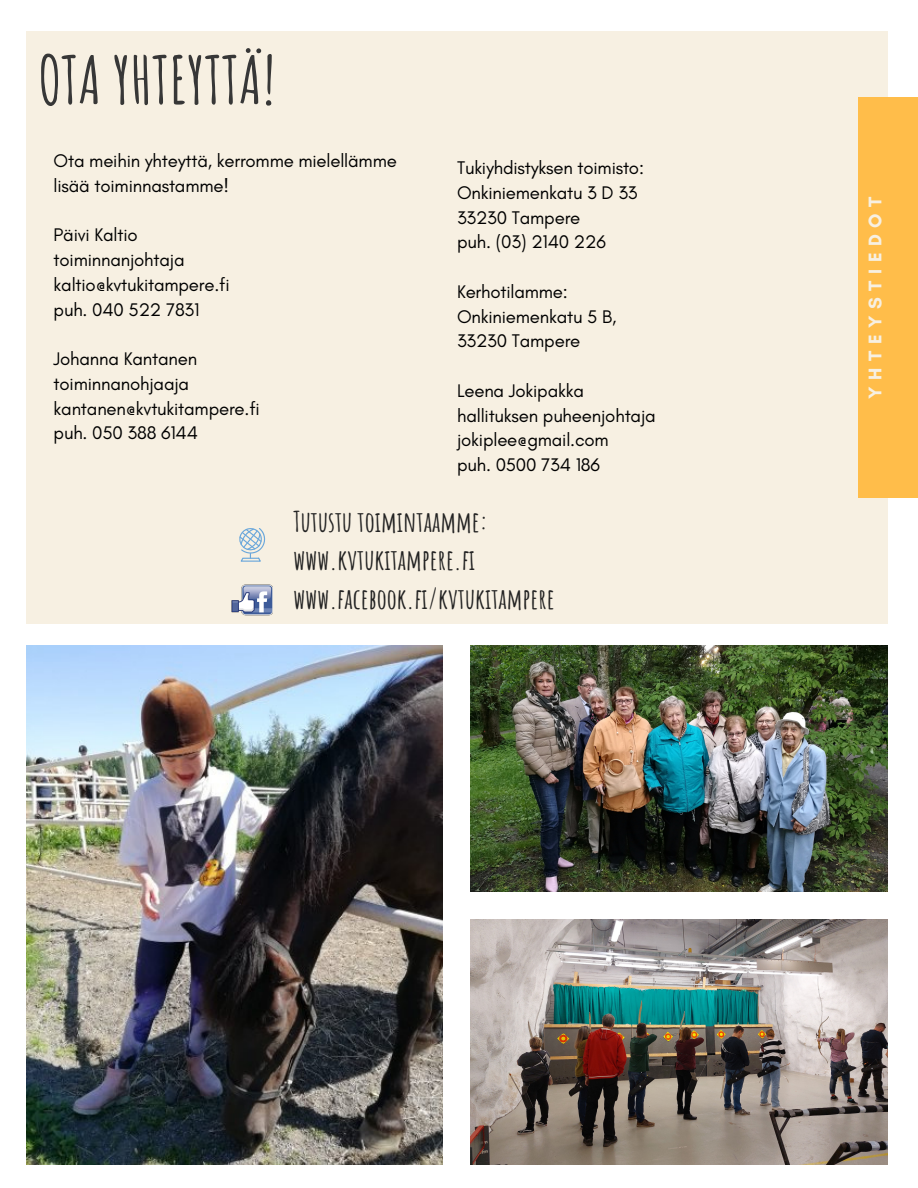
<style>
.page{position:relative;width:918px;height:1188px;background:#fff}
.page>*{position:absolute;margin:0;border:0;box-sizing:border-box;transform-origin:0 0}
.t1{font:700 65.4px "Amatic SC";color:#373737}
.t2{font:700 28.05px "Amatic SC";color:#222}
.t3{font:700 18.75px "Glacial Indifference";letter-spacing:.35em;color:#f7f0e2}
.t4{font:18.6px/24.8px "Glacial Indifference";letter-spacing:-.01em;color:#000}
</style>
<div class="page">
<div style="left:26px;top:32px;width:862px;height:591px;background:#f7f0e2"></div>
<img style="left:26px;top:646px;width:416px;height:518px">
<img style="left:471px;top:646px;width:417px;height:245px">
<img style="left:471px;top:919px;width:417px;height:245px">
<div style="left:858px;top:98px;width:60px;height:400px;background:#ffbd4a"></div>
<svg style="left:239px;top:528px;width:26px;height:33px"></svg>
<img style="left:231px;top:584px;width:42px;height:32px">
<p class="t1" style="left:38px;top:38px;width:239px">OTA YHTEYTTÄ!</p>
<p class="t4" style="left:54px;top:148px;width:345px">Ota meihin yhteyttä, kerromme mielellämme lisää toiminnastamme!</p>
<p class="t4" style="left:54px;top:223px;width:86px">Päivi Kaltio</p>
<p class="t4" style="left:54px;top:247px;width:133px">toiminnanjohtaja</p>
<p class="t4" style="left:54px;top:272px;width:177px">kaltio@kvtukitampere.fi</p>
<p class="t4" style="left:54px;top:297px;width:147px">puh. 040 522 7831</p>
<p class="t4" style="left:54px;top:346px;width:145px">Johanna Kantanen</p>
<p class="t4" style="left:54px;top:371px;width:137px">toiminnanohjaaja</p>
<p class="t4" style="left:54px;top:396px;width:208px">kantanen@kvtukitampere.fi</p>
<p class="t4" style="left:54px;top:421px;width:146px">puh. 050 388 6144</p>
<p class="t4" style="left:457px;top:155px;width:188px">Tukiyhdistyksen toimisto:</p>
<p class="t4" style="left:457px;top:180px;width:182px">Onkiniemenkatu 3 D 33</p>
<p class="t4" style="left:457px;top:205px;width:125px">33230 Tampere</p>
<p class="t4" style="left:457px;top:230px;width:150px">puh. (03) 2140 226</p>
<p class="t4" style="left:457px;top:279px;width:112px">Kerhotilamme:</p>
<p class="t4" style="left:457px;top:304px;width:161px">Onkiniemenkatu 5 B,</p>
<p class="t4" style="left:457px;top:329px;width:125px">33230 Tampere</p>
<p class="t4" style="left:457px;top:378px;width:129px">Leena Jokipakka</p>
<p class="t4" style="left:457px;top:403px;width:200px">hallituksen puheenjohtaja</p>
<p class="t4" style="left:457px;top:428px;width:153px">jokiplee@gmail.com</p>
<p class="t4" style="left:457px;top:452px;width:144px">puh. 0500 734 186</p>
<p class="t2" style="left:294px;top:504px;width:196px">Tutustu toimintaamme:</p>
<p class="t2" style="left:294px;top:542px;width:183px">www.kvtukitampere.fi</p>
<p class="t2" style="left:294px;top:580px;width:263px">www.facebook.fi/kvtukitampere</p>
<p class="t3" style="left:864px;top:399px;width:203px;rotate:-90deg">YHTEYSTIEDOT</p>
</div>
